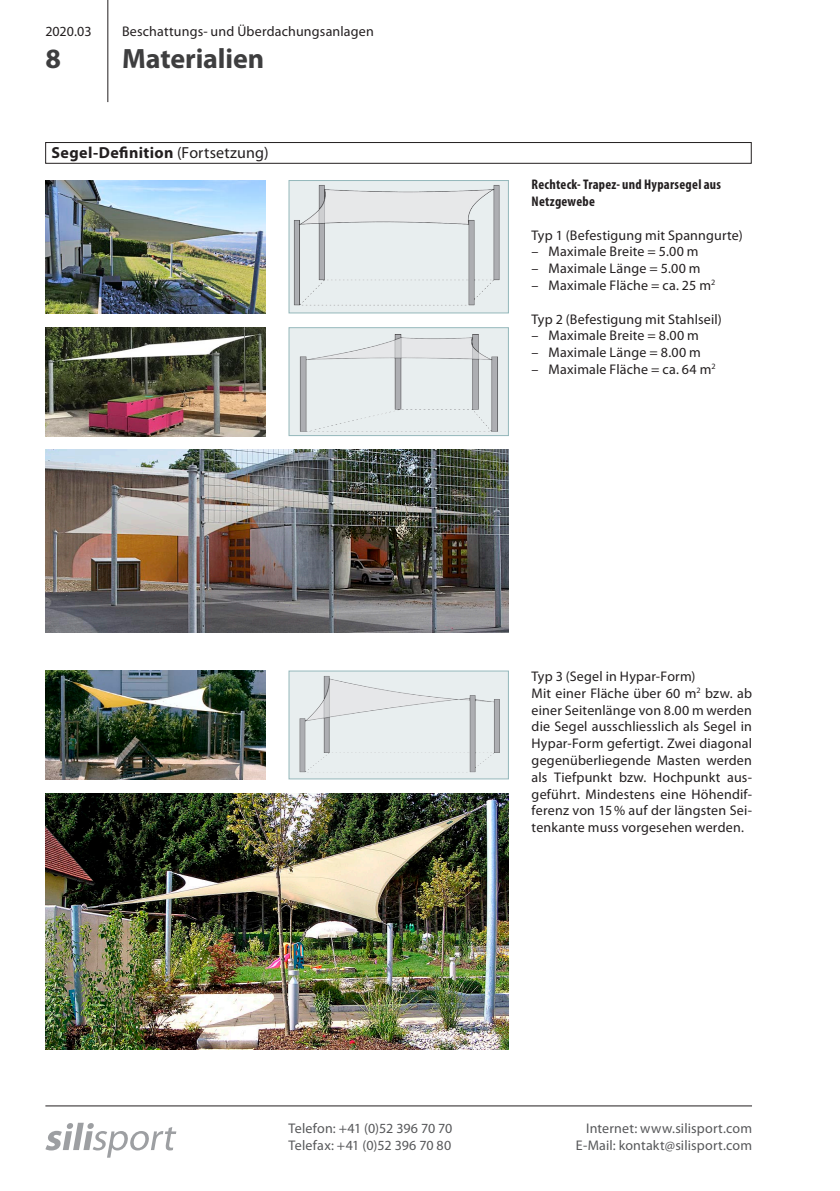
<style>
.page{position:relative;width:840px;height:1191px;background:#fff}
.page>*{position:absolute;margin:0;border:0;box-sizing:border-box;transform-origin:0 0}
.t1{font:700 28px "Myriad Pro";letter-spacing:-.005em;color:#3e3e3f}
.t2{font:700 16px "Myriad Pro";letter-spacing:.025em;color:#231f20}
.t3{font:14px/16.8px "Myriad Pro";letter-spacing:.015em;color:#231f20}
.t4{font:14px/16.8px "Myriad Pro";letter-spacing:.01em;color:#57585a;text-align:right}
.t5{font:700 condensed 14px/16.8px "Myriad Pro";letter-spacing:.02em;color:#231f20}
.s1{font-weight:400}
</style>
<div class="page">
<hr style="left:45px;top:1105px;width:706px;height:1px;background:#231f20">
<hr style="left:107px;top:0;width:1px;height:102px;background:#231f20">
<svg style="left:45px;top:1122px;width:131px;height:35px"></svg>
<img style="left:45px;top:450px;width:463px;height:182px">
<img style="left:45px;top:793px;width:463px;height:256px">
<img style="left:45px;top:180px;width:221px;height:133px">
<img style="left:45px;top:327px;width:221px;height:109px">
<img style="left:45px;top:670px;width:221px;height:109px">
<img style="left:290px;top:182px;width:216px;height:129px">
<div style="left:288px;top:180px;width:220px;height:133px;border:1px solid #95b8bb"></div>
<div style="left:289px;top:328px;width:219px;height:107px;background:#e8eeef"></div>
<img style="left:299px;top:334px;width:199px;height:98px">
<div style="left:288px;top:327px;width:220px;height:109px;border:1px solid #95b8bb"></div>
<img style="left:293px;top:672px;width:213px;height:105px">
<div style="left:288px;top:670px;width:220px;height:109px;border:1px solid #95b8bb"></div>
<div style="left:45px;top:142px;width:706px;height:21px;border:1px solid #231f20"></div>
<p class="t3" style="left:45px;top:23px;width:48px">2020.03</p>
<h1 class="t1" style="left:45px;top:41px;width:17px">8</h1>
<p class="t3" style="left:122px;top:23px;width:253px">Beschattungs- und Überdachungsanlagen</p>
<h1 class="t1" style="left:122px;top:41px;width:144px">Materialien</h1>
<p class="t2" style="left:52px;top:142px;width:218px">Segel-Definition <span class="s1">(Fortsetzung)</span></p>
<p class="t5" style="left:531px;top:176px;width:191px">Rechteck- Trapez- und Hyparsegel aus<br>Netzgewebe</p>
<p class="t3" style="left:531px;top:226px;width:212px">Typ 1 (Befestigung mit Spanngurte)</p>
<p class="t3" style="left:531px;top:243px;width:168px">– Maximale Breite = 5.00 m</p>
<p class="t3" style="left:531px;top:260px;width:170px">– Maximale Länge = 5.00 m</p>
<p class="t3" style="left:531px;top:277px;width:185px">– Maximale Fläche = ca. 25 m<sup>2</sup></p>
<p class="t3" style="left:531px;top:310px;width:192px">Typ 2 (Befestigung mit Stahlseil)</p>
<p class="t3" style="left:531px;top:327px;width:169px">– Maximale Breite = 8.00 m</p>
<p class="t3" style="left:531px;top:344px;width:171px">– Maximale Länge = 8.00 m</p>
<p class="t3" style="left:531px;top:361px;width:185px">– Maximale Fläche = ca. 64 m<sup>2</sup></p>
<p class="t3" style="left:531px;top:667px;width:222px">Typ 3 (Segel in Hypar-Form)<br>Mit einer Fläche über 60 m<sup>2</sup> bzw. ab einer Seitenlänge von 8.00 m werden die Segel ausschliesslich als Segel in Hypar-Form gefertigt. Zwei diagonal gegenüberliegende Masten werden als Tiefpunkt bzw. Hochpunkt aus&shy;geführt. Mindestens eine Höhendif&shy;ferenz von 15% auf der längsten Sei&shy;tenkante muss vorgesehen werden.</p>
<p class="t4" style="left:288px;top:1120px;width:165px;text-align:left">Telefon: +41 (0)52 396 70 70<br>Telefax: +41 (0)52 396 70 80</p>
<p class="t4" style="left:575px;top:1120px;width:177px">Internet: www.silisport.com<br>E-Mail: kontakt@silisport.com</p>
</div>
